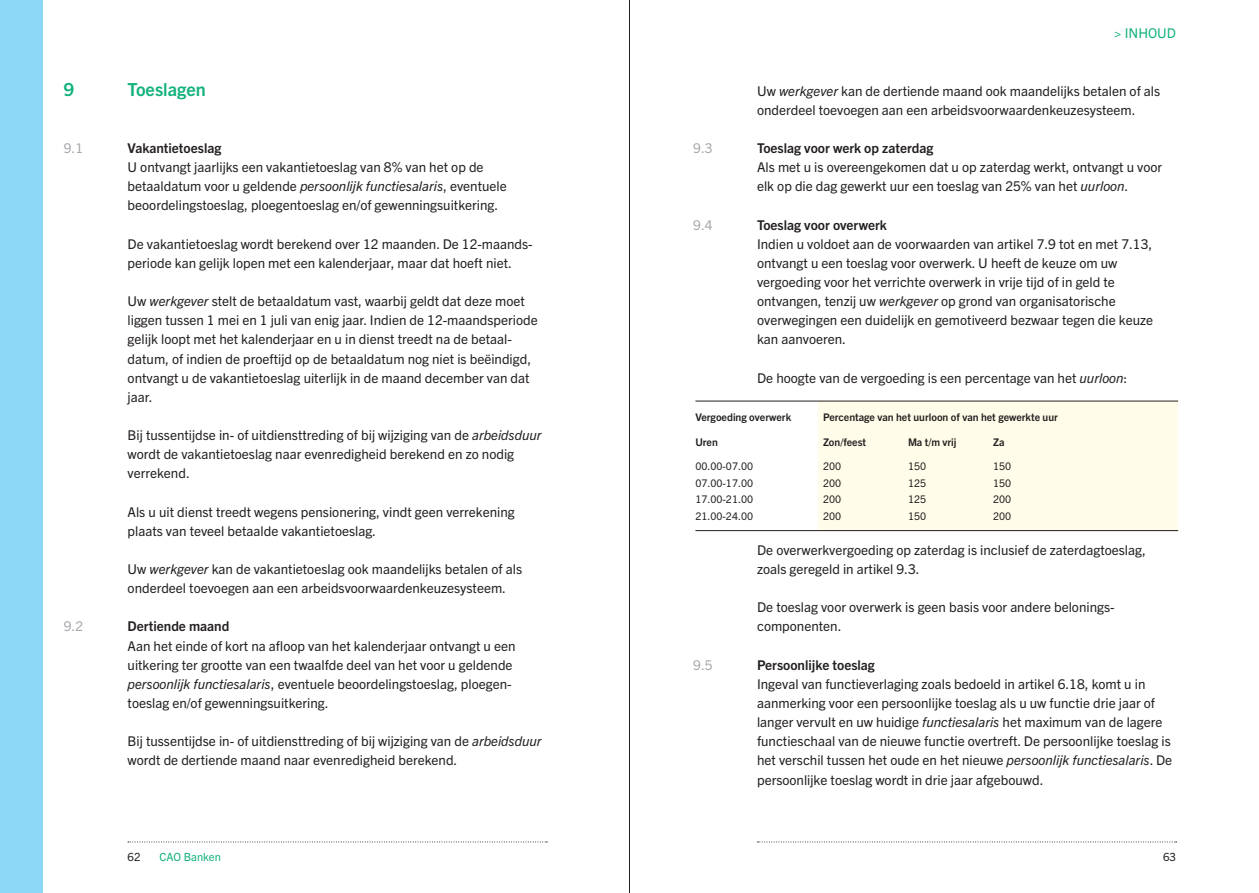
<style>
.page{position:relative;width:1259px;height:893px;background:#fff}
.page>*{position:absolute;margin:0;border:0;box-sizing:border-box;transform-origin:0 0}
.Titel_hoofdstuk{font:700 18px "Trade Gothic Next LT Pro";color:#13b27b}
.Platte_tekst{font:13.5px/19.2px "Trade Gothic Next LT Pro";color:#231f20}
.Subkopje_bold{font:700 13.5px "Trade Gothic Next LT Pro";color:#231f20}
.Subkopje_bold-2{font:13.5px "Trade Gothic Next LT Pro";color:#a8a9ad}
.t1{font:13.5px "Trade Gothic Next LT Pro";color:#13b27b}
.t2{font:11.25px "Trade Gothic Next LT Pro";color:#13b27b}
.t3{font:11.25px "Trade Gothic Next LT Pro";color:#231f20}
.Tabel{font:700 10.5px "Trade Gothic Next LT Pro";color:#231f20}
.Tabel-2{font:10.5px "Trade Gothic Next LT Pro";color:#231f20}
.s1{font-style:italic}
</style>
<div class="page">
<svg style="left:128px;top:842px;width:419px;height:1px"></svg>
<svg style="left:757px;top:842px;width:419px;height:1px"></svg>
<hr style="left:629px;top:0;width:1px;height:893px;background:#231f20">
<div style="left:819px;top:401px;width:359px;height:129px;background:#fffde9"></div>
<hr style="left:695px;top:401px;width:483px;height:1px;background:#231f20">
<hr style="left:695px;top:530px;width:483px;height:1px;background:#231f20">
<div style="left:0;top:0;width:43px;height:893px;background:#8dd7f7"></div>
<p class="Titel_hoofdstuk" style="left:64px;top:77px;width:12px">9</p>
<p class="Titel_hoofdstuk" style="left:128px;top:77px;width:80px">Toeslagen</p>
<p class="Subkopje_bold-2" style="left:64px;top:139px;width:21px">9.1</p>
<p class="Subkopje_bold" style="left:128px;top:139px;width:95px">Vakantietoeslag</p>
<p class="Platte_tekst" style="left:128px;top:157px;width:381px">U ontvangt jaarlijks een vakantietoeslag van 8% van het op de betaaldatum voor u geldende <span class="s1">persoonlijk functiesalaris</span>, eventuele beoordelingstoeslag, ploegentoeslag en/of gewenningsuitkering.</p>
<p class="Platte_tekst" style="left:128px;top:233px;width:406px">De vakantietoeslag wordt berekend over 12 maanden. De 12-maands&shy;periode kan gelijk lopen met een kalenderjaar, maar dat hoeft niet.</p>
<p class="Platte_tekst" style="left:128px;top:291px;width:412px">Uw <span class="s1">werkgever</span> stelt de betaaldatum vast, waarbij geldt dat deze moet liggen tussen 1 mei en 1 juli van enig jaar. Indien de 12-maandsperiode gelijk loopt met het kalenderjaar en u in dienst treedt na de betaal&shy;datum, of indien de proeftijd op de betaaldatum nog niet is beëindigd, ontvangt u de vakantietoeslag uiterlijk in de maand december van dat jaar.</p>
<p class="Platte_tekst" style="left:128px;top:425px;width:416px">Bij tussentijdse in- of uitdiensttreding of bij wijziging van de <span class="s1">arbeidsduur </span>wordt de vakantietoeslag naar evenredigheid berekend en zo nodig verrekend.</p>
<p class="Platte_tekst" style="left:128px;top:501px;width:389px">Als u uit dienst treedt wegens pensionering, vindt geen verrekening plaats van teveel betaalde vakantietoeslag.</p>
<p class="Platte_tekst" style="left:128px;top:559px;width:396px">Uw <span class="s1">werkgever</span> kan de vakantietoeslag ook maandelijks betalen of als onderdeel toevoegen aan een arbeidsvoorwaardenkeuzesysteem.</p>
<p class="Subkopje_bold-2" style="left:64px;top:617px;width:21px">9.2</p>
<p class="Subkopje_bold" style="left:128px;top:617px;width:103px">Dertiende maand</p>
<p class="Platte_tekst" style="left:128px;top:635px;width:389px">Aan het einde of kort na afloop van het kalenderjaar ontvangt u een uitkering ter grootte van een twaalfde deel van het voor u geldende <span class="s1">persoonlijk functiesalaris</span>, eventuele beoordelingstoeslag, ploegen&shy;toeslag en/of gewenningsuitkering.</p>
<p class="Platte_tekst" style="left:128px;top:731px;width:416px">Bij tussentijdse in- of uitdiensttreding of bij wijziging van de <span class="s1">arbeidsduur </span>wordt de dertiende maand naar evenredigheid berekend.</p>
<p class="t1" style="left:1114px;top:24px;width:64px">&gt; INHOUD</p>
<p class="Platte_tekst" style="left:757px;top:80px;width:404px">Uw <span class="s1">werkgever</span> kan de dertiende maand ook maandelijks betalen of als onderdeel toevoegen aan een arbeidsvoorwaardenkeuzesysteem.</p>
<p class="Subkopje_bold-2" style="left:693px;top:139px;width:21px">9.3</p>
<p class="Subkopje_bold" style="left:757px;top:139px;width:178px">Toeslag voor werk op zaterdag</p>
<p class="Platte_tekst" style="left:757px;top:157px;width:406px">Als met u is overeengekomen dat u op zaterdag werkt, ontvangt u voor elk op die dag gewerkt uur een toeslag van 25% van het <span class="s1">uurloon</span>.</p>
<p class="Subkopje_bold-2" style="left:693px;top:215px;width:21px">9.4</p>
<p class="Subkopje_bold" style="left:757px;top:215px;width:131px">Toeslag voor overwerk</p>
<p class="Platte_tekst" style="left:757px;top:233px;width:398px">Indien u voldoet aan de voorwaarden van artikel 7.9 tot en met 7.13, ontvangt u een toeslag voor overwerk. U heeft de keuze om uw vergoeding voor het verrichte overwerk in vrije tijd of in geld te ontvangen, tenzij uw <span class="s1">werkgever</span> op grond van organisatorische overwegingen een duidelijk en gemotiveerd bezwaar tegen die keuze kan aanvoeren.</p>
<p class="Platte_tekst" style="left:757px;top:367px;width:372px">De hoogte van de vergoeding is een percentage van het <span class="s1">uurloon</span>:</p>
<p class="Tabel" style="left:695px;top:410px;width:97px">Vergoeding overwerk</p>
<p class="Tabel" style="left:823px;top:410px;width:236px">Percentage van het uurloon of van het gewerkte uur</p>
<p class="Tabel" style="left:695px;top:435px;width:24px">Uren</p>
<p class="Tabel" style="left:823px;top:435px;width:45px">Zon/feest</p>
<p class="Tabel" style="left:908px;top:435px;width:50px">Ma t/m vrij</p>
<p class="Tabel" style="left:993px;top:435px;width:13px">Za</p>
<p class="Tabel-2" style="left:695px;top:459px;width:59px">00.00-07.00</p>
<p class="Tabel-2" style="left:823px;top:459px;width:20px">200</p>
<p class="Tabel-2" style="left:908px;top:459px;width:20px">150</p>
<p class="Tabel-2" style="left:993px;top:459px;width:20px">150</p>
<p class="Tabel-2" style="left:695px;top:476px;width:59px">07.00-17.00</p>
<p class="Tabel-2" style="left:823px;top:476px;width:20px">200</p>
<p class="Tabel-2" style="left:908px;top:476px;width:20px">125</p>
<p class="Tabel-2" style="left:993px;top:476px;width:20px">150</p>
<p class="Tabel-2" style="left:695px;top:492px;width:59px">17.00-21.00</p>
<p class="Tabel-2" style="left:823px;top:492px;width:20px">200</p>
<p class="Tabel-2" style="left:908px;top:492px;width:20px">125</p>
<p class="Tabel-2" style="left:993px;top:492px;width:20px">200</p>
<p class="Tabel-2" style="left:695px;top:509px;width:59px">21.00-24.00</p>
<p class="Tabel-2" style="left:823px;top:509px;width:20px">200</p>
<p class="Tabel-2" style="left:908px;top:509px;width:20px">150</p>
<p class="Tabel-2" style="left:993px;top:509px;width:20px">200</p>
<p class="Platte_tekst" style="left:757px;top:539px;width:390px">De overwerkvergoeding op zaterdag is inclusief de zaterdagtoeslag, zoals geregeld in artikel 9.3.</p>
<p class="Platte_tekst" style="left:757px;top:597px;width:358px">De toeslag voor overwerk is geen basis voor andere belonings&shy;componenten.</p>
<p class="Subkopje_bold-2" style="left:693px;top:655px;width:21px">9.5</p>
<p class="Subkopje_bold" style="left:757px;top:655px;width:119px">Persoonlijke toeslag</p>
<p class="Platte_tekst" style="left:757px;top:673px;width:417px">Ingeval van functieverlaging zoals bedoeld in artikel 6.18, komt u in aanmerking voor een persoonlijke toeslag als u uw functie drie jaar of langer vervult en uw huidige <span class="s1">functiesalaris</span> het maximum van de lagere functieschaal van de nieuwe functie overtreft. De persoonlijke toeslag is het verschil tussen het oude en het nieuwe <span class="s1">persoonlijk functiesalaris</span>. De persoonlijke toeslag wordt in drie jaar afgebouwd.</p>
<p class="t3" style="left:128px;top:849px;width:14px">62</p>
<p class="t2" style="left:159px;top:849px;width:63px">CAO Banken</p>
<p class="t3" style="left:1163px;top:849px;width:14px">63</p>
</div>
